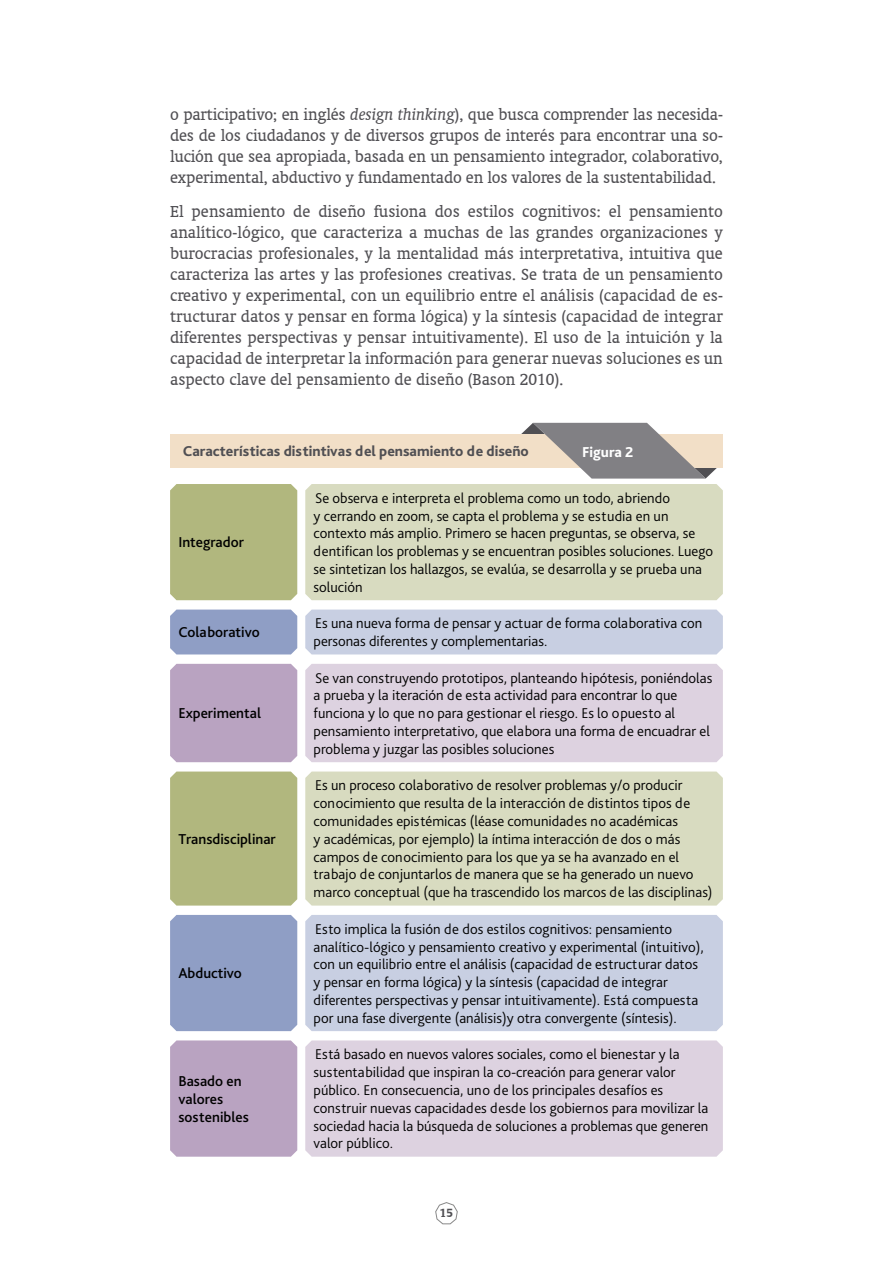
<style>
.page{position:relative;width:893px;height:1263px;background:#fff}
.page>*{position:absolute;margin:0;border:0;box-sizing:border-box;transform-origin:0 0}
.tx01{font:18px/21.1px "Oranda BT";letter-spacing:-.005em;color:#504f53;text-align:justify}
.cuadros02{font:500 15px/18px "Bliss Pro";color:#000}
.cuadros01{font:800 15px "Bliss Pro";color:#504f53}
.cuadros01-2{font:800 15px "Bliss Pro";color:#fff}
.cuadros02-2{font:300 14.85px/17.9px "Bliss Pro";color:#000}
.t1{font:700 13.5px "Oranda BT";color:#504f53}
.s1{font-style:italic}
</style>
<div class="page">
<svg style="left:435px;top:1202px;width:23px;height:22px"></svg>
<div style="left:170px;top:434px;width:553px;height:33px;background:#f2dfc7"></div>
<svg style="left:517px;top:423px;width:205px;height:56px"></svg>
<div style="left:305px;top:484px;width:418px;height:116px;background:#d8dbc0"></div>
<div style="left:170px;top:484px;width:127px;height:116px;background:#b1b77e"></div>
<div style="left:305px;top:664px;width:418px;height:98px;background:#ddd2e0"></div>
<div style="left:170px;top:664px;width:127px;height:98px;background:#b9a3c1"></div>
<div style="left:305px;top:771px;width:418px;height:134px;background:#d8dbc0"></div>
<div style="left:170px;top:771px;width:127px;height:134px;background:#b1b77e"></div>
<div style="left:305px;top:915px;width:418px;height:116px;background:#c8cfe2"></div>
<div style="left:170px;top:915px;width:127px;height:116px;background:#8f9ec5"></div>
<div style="left:305px;top:1040px;width:418px;height:117px;background:#ddd2e0"></div>
<div style="left:170px;top:1040px;width:127px;height:117px;background:#b9a3c1"></div>
<div style="left:305px;top:609px;width:418px;height:45px;background:#c8cfe2"></div>
<div style="left:170px;top:609px;width:127px;height:45px;background:#8f9ec5"></div>
<p class="tx01" style="left:170px;top:104px;width:554px">o participativo; en inglés <span class="s1">design thinking</span>), que busca comprender las necesida&shy;des de los ciudadanos y de diversos grupos de interés para encontrar una so&shy;lución que sea apropiada, basada en un pensamiento integrador, colaborativo, experimental, abductivo y fundamentado en los valores de la sustentabilidad.</p>
<p class="tx01" style="left:170px;top:200px;width:554px">El pensamiento de diseño fusiona dos estilos cognitivos: el pensamiento analítico-lógico, que caracteriza a muchas de las grandes organizaciones y burocracias profesionales, y la mentalidad más interpretativa, intuitiva que caracteriza las artes y las profesiones creativas. Se trata de un pensamiento creativo y experimental, con un equilibrio entre el análisis (capacidad de es&shy;tructurar datos y pensar en forma lógica) y la síntesis (capacidad de integrar diferentes perspectivas y pensar intuitivamente). El uso de la intuición y la capacidad de interpretar la información para generar nuevas soluciones es un aspecto clave del pensamiento de diseño (Bason 2010).</p>
<p class="cuadros01" style="left:183px;top:442px;width:348px">Características distintivas del pensamiento de diseño</p>
<p class="cuadros01-2" style="left:582px;top:442px;width:53px">Figura 2</p>
<p class="cuadros02-2" style="left:314px;top:489px;width:401px">Se observa e interpreta el problema como un todo, abriendo<br>y cerrando en zoom, se capta el problema y se estudia en un contexto más amplio. Primero se hacen preguntas, se observa, se dentifican los problemas y se encuentran posibles soluciones. Luego se sintetizan los hallazgos, se evalúa, se desarrolla y se prueba una solución</p>
<p class="cuadros02" style="left:178px;top:533px;width:67px">Integrador</p>
<p class="cuadros02" style="left:178px;top:623px;width:83px">Colaborativo</p>
<p class="cuadros02" style="left:178px;top:704px;width:84px">Experimental</p>
<p class="cuadros02" style="left:178px;top:829px;width:99px">Transdisciplinar</p>
<p class="cuadros02" style="left:178px;top:964px;width:65px">Abductivo</p>
<p class="cuadros02" style="left:178px;top:1071px;width:65px">Basado en</p>
<p class="cuadros02" style="left:178px;top:1089px;width:72px">valores sostenibles</p>
<p class="cuadros02-2" style="left:314px;top:614px;width:390px">Es una nueva forma de pensar y actuar de forma colaborativa con personas diferentes y complementarias.</p>
<p class="cuadros02-2" style="left:314px;top:668px;width:400px">Se van construyendo prototipos, planteando hipótesis, poniéndolas a prueba y la iteración de esta actividad para encontrar lo que funciona y lo que no para gestionar el riesgo. Es lo opuesto al pensamiento interpretativo, que elabora una forma de encuadrar el problema y juzgar las posibles soluciones</p>
<p class="cuadros02-2" style="left:314px;top:776px;width:400px">Es un proceso colaborativo de resolver problemas y/o producir conocimiento que resulta de la interacción de distintos tipos de comunidades epistémicas (léase comunidades no académicas<br>y académicas, por ejemplo) la íntima interacción de dos o más campos de conocimiento para los que ya se ha avanzado en el trabajo de conjuntarlos de manera que se ha generado un nuevo marco conceptual (que ha trascendido los marcos de las disciplinas)</p>
<p class="cuadros02-2" style="left:314px;top:919px;width:392px">Esto implica la fusión de dos estilos cognitivos: pensamiento analítico-lógico y pensamiento creativo y experimental (intuitivo), con un equilibrio entre el análisis (capacidad de estructurar datos y pensar en forma lógica) y la síntesis (capacidad de integrar diferentes perspectivas y pensar intuitivamente). Está compuesta por una fase divergente (análisis)y otra convergente (síntesis).</p>
<p class="cuadros02-2" style="left:314px;top:1045px;width:396px">Está basado en nuevos valores sociales, como el bienestar y la sustentabilidad que inspiran la co-creación para generar valor público. En consecuencia, uno de los principales desafíos es construir nuevas capacidades desde los gobiernos para movilizar la sociedad hacia la búsqueda de soluciones a problemas que generen valor público.</p>
<p class="t1" style="left:440px;top:1205px;width:15px">15</p>
</div>
